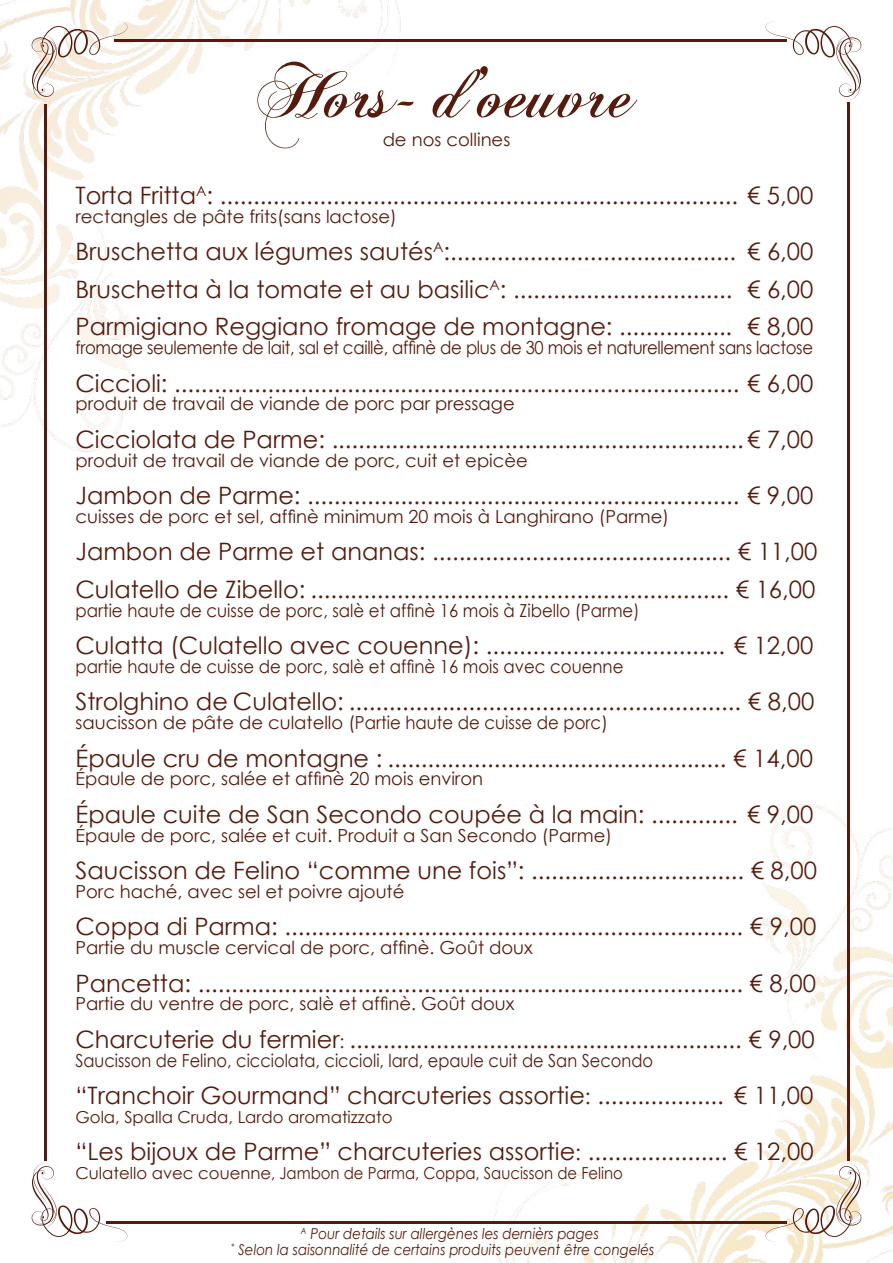
<style>
.page{position:relative;width:893px;height:1263px;background:#fff}
.page>*{position:absolute;margin:0;border:0;box-sizing:border-box;transform-origin:0 0}
.t1{font:75px "Chopin Script";color:#581a0c}
.t2{font:24px/37.5px "Century Gothic";color:#581a0c;text-align:justify}
.t3{font:18px "Century Gothic";color:#581a0c}
.t4{font:18px "Century Gothic";color:#581a0c;scale:.92 1}
.t5{font:18px "Century Gothic";letter-spacing:-.02em;color:#581a0c;scale:.92 1}
.t6{font:18px "Century Gothic";color:#581a0c;scale:.9 1}
.t7{font:16.5px "Century Gothic";color:#581a0c}
.t8{font:italic 15px/15.9px "Century Gothic";color:#581a0c;scale:.9 1}
.s1{font-size:18px}
.s2{font-size:21px}
</style>
<div class="page">
<img style="left:0;top:0;width:893px;height:1263px">
<hr style="left:44px;top:104px;width:2px;height:1057px;background:#581a0c">
<hr style="left:114px;top:39px;width:672px;height:3px;background:#581a0c">
<hr style="left:847px;top:102px;width:3px;height:1058px;background:#581a0c">
<hr style="left:106px;top:1221px;width:680px;height:3px;background:#581a0c">
<svg style="left:31px;top:21px;width:96px;height:79px"></svg>
<svg style="left:766px;top:21px;width:96px;height:79px"></svg>
<svg style="left:766px;top:1163px;width:96px;height:79px"></svg>
<svg style="left:31px;top:1163px;width:96px;height:79px"></svg>
<h1 class="t1" style="left:257px;top:47px;width:380px">Hors- d’oeuvre</h1>
<p class="t3" style="left:383px;top:127px;width:129px">de nos collines</p>
<p class="t2" style="left:75px;top:176px;width:739px">Torta Fritta<sup>A</sup>: .............................................................................. € 5,00</p>
<p class="t3" style="left:75px;top:204px;width:323px">rectangles de pâte frits(sans lactose)</p>
<p class="t2" style="left:75px;top:233px;width:739px">Bruschetta aux légumes sautés<sup>A</sup>:........................................... € 6,00<br>Bruschetta à la tomate et au basilic<sup>A</sup>: ................................. € 6,00<br>Parmigiano Reggiano fromage de montagne: ................. € 8,00</p>
<p class="t5" style="left:75px;top:335px;width:803px">fromage seulemente de lait, sal et caillè, affinè de plus de 30 mois et naturellement sans lactose</p>
<p class="t2" style="left:75px;top:364px;width:739px">Ciccioli: ..................................................................................... € 6,00</p>
<p class="t3" style="left:75px;top:391px;width:441px">produit de travail de viande de porc par pressage</p>
<p class="t2" style="left:75px;top:420px;width:739px">Cicciolata de Parme: ..............................................................€ 7,00</p>
<p class="t3" style="left:75px;top:448px;width:454px">produit de travail de viande de porc, cuit et epicèe</p>
<p class="t2" style="left:75px;top:476px;width:739px">Jambon de Parme: ................................................................. € 9,00</p>
<p class="t3" style="left:75px;top:504px;width:595px">cuisses de porc et sel, affinè minimum 20 mois à Langhirano (Parme)</p>
<p class="t2" style="left:75px;top:533px;width:743px">Jambon de Parme et ananas: ............................................. € 11,00<br>Culatello de Zibello: ............................................................... € 16,00</p>
<p class="t4" style="left:75px;top:598px;width:614px">partie haute de cuisse de porc, salè et affinè 16 mois à Zibello (Parme)</p>
<p class="t2" style="left:75px;top:626px;width:739px">Culatta (Culatello avec couenne): .................................... € 12,00</p>
<p class="t4" style="left:75px;top:654px;width:597px">partie haute de cuisse de porc, salè et affinè 16 mois avec couenne</p>
<p class="t2" style="left:75px;top:683px;width:740px">Strolghino de Culatello: ........................................................... € 8,00</p>
<p class="t3" style="left:75px;top:710px;width:534px">saucisson de pâte de culatello (Partie haute de cuisse de porc)</p>
<p class="t2" style="left:75px;top:739px;width:739px">Épaule cru de montagne : ................................................... € 14,00</p>
<p class="t3" style="left:75px;top:766px;width:409px">Épaule de porc, salée et affinè 20 mois environ</p>
<p class="t2" style="left:75px;top:795px;width:739px">Épaule cuite de San Secondo coupée à la main: ............. € 9,00</p>
<p class="t3" style="left:75px;top:823px;width:538px">Épaule de porc, salée et cuit. Produit a San Secondo (Parme)</p>
<p class="t2" style="left:75px;top:851px;width:743px">Saucisson de Felino “comme une fois”: ................................ € 8,00</p>
<p class="t3" style="left:75px;top:879px;width:330px">Porc haché, avec sel et poivre ajouté</p>
<p class="t2" style="left:75px;top:908px;width:742px">Coppa di Parma: ..................................................................... € 9,00</p>
<p class="t3" style="left:75px;top:935px;width:459px">Partie du muscle cervical de porc, affinè. Goût doux</p>
<p class="t2" style="left:75px;top:964px;width:742px">Pancetta: .................................................................................. € 8,00</p>
<p class="t3" style="left:75px;top:991px;width:440px">Partie du ventre de porc, salè et affinè. Goût doux</p>
<p class="t2" style="left:75px;top:1020px;width:741px">Charcuterie du fermier<span class="s1">:</span> ........................................................... € 9,00</p>
<p class="t6" style="left:75px;top:1048px;width:643px">Saucisson de Felino, cicciolata, ciccioli, lard, epaule cuit de San Secondo</p>
<p class="t2" style="left:75px;top:1076px;width:739px">“Tranchoir Gourmand” charcuteries assortie<span class="s2">:</span> ................... € 11,00</p>
<p class="t7" style="left:75px;top:1105px;width:319px">Gola, Spalla Cruda, Lardo aromatizzato</p>
<p class="t2" style="left:75px;top:1133px;width:740px">“Les bijoux de Parme” charcuteries assortie<span class="s2">:</span> ..................... € 12,00</p>
<p class="t7" style="left:75px;top:1162px;width:549px">Culatello avec couenne, Jambon de Parma, Coppa, Saucisson de Felino</p>
<p class="t8" style="left:231px;top:1225px;width:472px;text-indent:70px"><sup>A</sup> Pour details sur allergènes les dernièrs pages<br><sup>*</sup> Selon la saisonnalité de certains produits peuvent être congelés</p>
</div>
